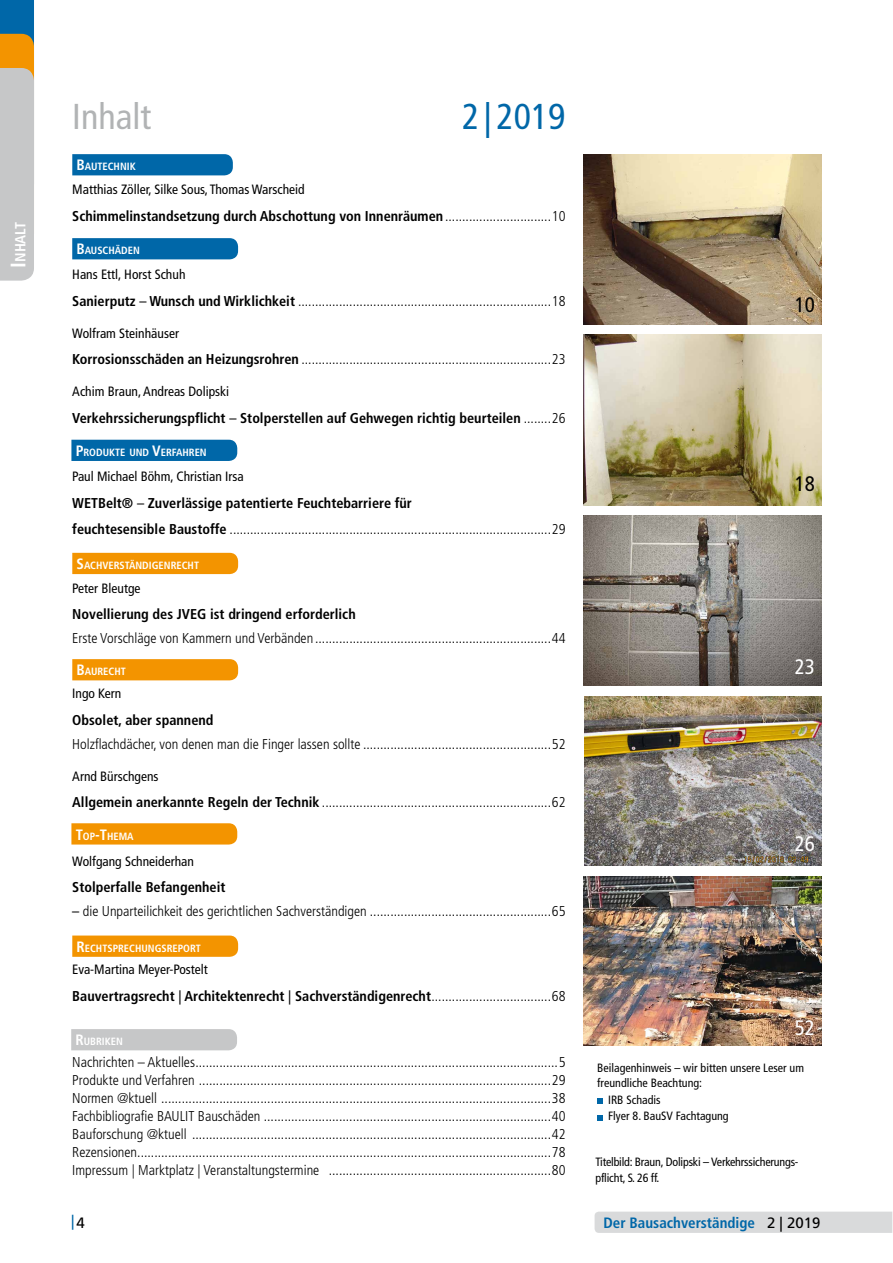
<style>
.page{position:relative;width:893px;height:1263px;background:#fff}
.page>*{position:absolute;margin:0;border:0;box-sizing:border-box;transform-origin:0 0}
.Inhalt_Autor{font:condensed 36px "Frutiger LT Std";color:#b1b3b4}
.Inhalt_Autor-2{font:condensed 36px "Frutiger LT Std";color:#0067a8}
.Inhalt_Autor-3{font:condensed 21px "Frutiger LT Std";color:#fff}
.Inhalt_Autor-4{font:condensed 21px "Frutiger LT Std";color:#000}
.t1{font:700 condensed 15px "Frutiger LT Std";color:#0067a8}
.t2{font:15px "Frutiger LT Std";color:#0067a8}
.t3{font:700 condensed 14.7px "Frutiger LT Std";color:#fff}
.Inhalt_Haupttitel{font:300 condensed 14.25px/26.8px "Frutiger LT Std";color:#000}
.Inhalt_Haupttitel-2{font:700 condensed 14.25px "Frutiger LT Std";color:#000}
.Inhalt_Untertitel{font:300 condensed 14.25px "Frutiger LT Std";color:#000}
.Inhalt_Autor-5{font:condensed 13.5px "Frutiger LT Std";color:#000}
.beitrag_copy{font:condensed 12px/16.5px "Frutiger LT Std";color:#000}
.Inhalt_Autor-6{font:700 condensed 10.5px "Frutiger LT Std";color:#fff}
.s1{font-size:21px}
.s2{font-size:15px}
.s3{font-weight:300}
.s4{font-weight:700}
.s5{font-weight:400}
.s6{color:#000}
.s7{font-weight:400;font-stretch:normal;color:#000}
</style>
<div class="page">
<svg style="left:0;top:0;width:34px;height:281px;background:#b3b5ab"></svg>
<div style="left:595px;top:1211px;width:298px;height:22px;background:#d9dadb"></div>
<div style="left:71px;top:440px;width:166px;height:21px;background:#0067a8"></div>
<div style="left:72px;top:238px;width:166px;height:21px;background:#0067a8"></div>
<div style="left:72px;top:154px;width:161px;height:21px;background:#0067a8"></div>
<svg style="left:72px;top:935px;width:166px;height:22px;background:#f3980a"></svg>
<div style="left:71px;top:1029px;width:166px;height:21px;background:#c6c7c8"></div>
<svg style="left:597px;top:1098px;width:5px;height:5px"></svg>
<svg style="left:597px;top:1115px;width:5px;height:5px"></svg>
<img style="left:583px;top:515px;width:238px;height:170px">
<img style="left:583px;top:876px;width:238px;height:170px">
<div style="left:71px;top:823px;width:166px;height:21px;background:#f39400"></div>
<div style="left:72px;top:659px;width:166px;height:21px;background:#f39400"></div>
<div style="left:72px;top:553px;width:166px;height:21px;background:#f39400"></div>
<img style="left:584px;top:696px;width:237px;height:169px">
<img style="left:584px;top:155px;width:238px;height:170px">
<img style="left:583px;top:335px;width:238px;height:170px">
<p class="t3" style="left:12px;top:268px;width:47px;rotate:-90deg"><span class="s1">I</span>NHALT</p>
<p class="Inhalt_Autor" style="left:72px;top:96px;width:80px">Inhalt</p>
<p class="Inhalt_Autor-2" style="left:462px;top:96px;width:105px">2 | 2019</p>
<p class="Inhalt_Autor-6" style="left:77px;top:161px;width:61px"><span class="s2">B</span>AUTECHNIK</p>
<p class="Inhalt_Autor-5" style="left:72px;top:182px;width:234px">Matthias Zöller, Silke Sous, Thomas Warscheid</p>
<p class="Inhalt_Haupttitel-2" style="left:72px;top:208px;width:495px">Schimmelinstandsetzung durch Abschottung von Innenräumen<span class="s3">...............................10</span></p>
<p class="Inhalt_Autor-6" style="left:76px;top:244px;width:65px"><span class="s2">B</span>AUSCHÄDEN</p>
<p class="Inhalt_Autor-5" style="left:72px;top:267px;width:115px">Hans Ettl, Horst Schuh</p>
<p class="Inhalt_Haupttitel" style="left:72px;top:288px;width:495px"><span class="s4">Sanierputz</span> <span class="s5">–</span> <span class="s4">Wunsch und Wirklichkeit</span> ..........................................................................18</p>
<p class="Inhalt_Autor-5" style="left:72px;top:325px;width:108px">Wolfram Steinhäuser</p>
<p class="Inhalt_Haupttitel" style="left:72px;top:346px;width:495px"><span class="s4">Korrosionsschäden an Heizungsrohren</span> .........................................................................23</p>
<p class="Inhalt_Autor-5" style="left:72px;top:383px;width:158px">Achim Braun, Andreas Dolipski</p>
<p class="Inhalt_Haupttitel-2" style="left:72px;top:409px;width:495px">Verkehrssicherungspflicht <span class="s5">–</span> Stolperstellen auf Gehwegen richtig beurteilen <span class="s3">........26</span></p>
<p class="Inhalt_Autor-6" style="left:76px;top:446px;width:133px"><span class="s2">P</span>RODUKTE UND <span class="s2">V</span>ERFAHREN</p>
<p class="Inhalt_Autor-5" style="left:72px;top:468px;width:173px">Paul Michael Böhm, Christian Irsa</p>
<p class="Inhalt_Haupttitel" style="left:72px;top:489px;width:495px"><span class="s4">WETBelt®</span> <span class="s5">–</span> <span class="s4">Zuverlässige patentierte Feuchtebarriere für<br>feuchtesensible Baustoffe</span> ..............................................................................................29</p>
<p class="Inhalt_Autor-6" style="left:77px;top:559px;width:124px"><span class="s2">S</span>ACHVERSTÄNDIGENRECHT</p>
<p class="Inhalt_Autor-5" style="left:72px;top:580px;width:70px">Peter Bleutge</p>
<p class="Inhalt_Haupttitel-2" style="left:72px;top:606px;width:285px">Novellierung des JVEG ist dringend erforderlich</p>
<p class="Inhalt_Untertitel" style="left:72px;top:630px;width:495px">Erste Vorschläge von Kammern und Verbänden .....................................................................44</p>
<p class="Inhalt_Autor-6" style="left:77px;top:665px;width:51px"><span class="s2">B</span>AURECHT</p>
<p class="Inhalt_Autor-5" style="left:72px;top:686px;width:51px">Ingo Kern</p>
<p class="Inhalt_Haupttitel-2" style="left:72px;top:712px;width:143px">Obsolet, aber spannend</p>
<p class="Inhalt_Untertitel" style="left:72px;top:736px;width:495px">Holzflachdächer, von denen man die Finger lassen sollte .......................................................52</p>
<p class="Inhalt_Autor-5" style="left:72px;top:768px;width:88px">Arnd Bürschgens</p>
<p class="Inhalt_Haupttitel" style="left:72px;top:789px;width:495px"><span class="s4">Allgemein anerkannte Regeln der Technik</span> ...................................................................62</p>
<p class="Inhalt_Autor-6" style="left:76px;top:830px;width:60px"><span class="s2">T</span>OP<span class="s2">-T</span>HEMA</p>
<p class="Inhalt_Autor-5" style="left:72px;top:853px;width:123px">Wolfgang Schneiderhan</p>
<p class="Inhalt_Haupttitel-2" style="left:72px;top:879px;width:155px">Stolperfalle Befangenheit</p>
<p class="Inhalt_Untertitel" style="left:72px;top:903px;width:495px"><span class="s5">–</span> die Unparteilichkeit des gerichtlichen Sachverständigen .....................................................65</p>
<p class="Inhalt_Autor-6" style="left:77px;top:942px;width:126px"><span class="s2">R</span>ECHTSPRECHUNGSREPORT</p>
<p class="Inhalt_Autor-5" style="left:72px;top:962px;width:137px">Eva-Martina Meyer-Postelt</p>
<p class="Inhalt_Haupttitel-2" style="left:72px;top:988px;width:495px">Bauvertragsrecht <span class="s5">|</span> Architektenrecht <span class="s5">|</span> Sachverständigenrecht<span class="s3">...................................68</span></p>
<p class="Inhalt_Autor-6" style="left:75px;top:1035px;width:49px"><span class="s2">R</span>UBRIKEN</p>
<p class="Inhalt_Haupttitel" style="left:72px;top:1048px;width:495px">Nachrichten – Aktuelles..........................................................................................................5</p>
<p class="Inhalt_Haupttitel" style="left:72px;top:1066px;width:495px">Produkte und Verfahren .......................................................................................................29</p>
<p class="Inhalt_Haupttitel" style="left:72px;top:1084px;width:495px">Normen @ktuell ..................................................................................................................38</p>
<p class="Inhalt_Haupttitel" style="left:72px;top:1102px;width:495px">Fachbibliografie BAULIT Bauschäden ....................................................................................40</p>
<p class="Inhalt_Haupttitel" style="left:72px;top:1120px;width:495px">Bauforschung @ktuell .........................................................................................................42</p>
<p class="Inhalt_Haupttitel" style="left:72px;top:1138px;width:495px">Rezensionen.........................................................................................................................78</p>
<p class="Inhalt_Haupttitel" style="left:72px;top:1156px;width:495px">Impressum | Marktplatz | Veranstaltungstermine .................................................................80</p>
<p class="Inhalt_Autor-4" style="left:795px;top:293px;width:22px">10</p>
<p class="Inhalt_Autor-4" style="left:795px;top:471px;width:22px">18</p>
<p class="Inhalt_Autor-3" style="left:795px;top:655px;width:22px">23</p>
<p class="Inhalt_Autor-3" style="left:795px;top:831px;width:22px">26</p>
<p class="Inhalt_Autor-3" style="left:795px;top:1015px;width:22px">52</p>
<p class="beitrag_copy" style="left:597px;top:1060px;width:208px;line-height:15px">Beilagenhinweis – wir bitten unsere Leser um freundliche Beachtung:</p>
<p class="beitrag_copy" style="left:608px;top:1091px;width:122px">IRB Schadis<br>Flyer 8. BauSV Fachtagung</p>
<p class="beitrag_copy" style="left:595px;top:1153px;width:204px">Titelbild: Braun, Dolipski – Verkehrssicherungs&shy;pflicht, S. 26 ff.</p>
<p class="t2" style="left:71px;top:1212px;width:15px">|<span class="s6">4</span></p>
<p class="t1" style="left:603px;top:1214px;width:218px">Der Bausachverständige <span class="s7">2 | 2019</span></p>
</div>
